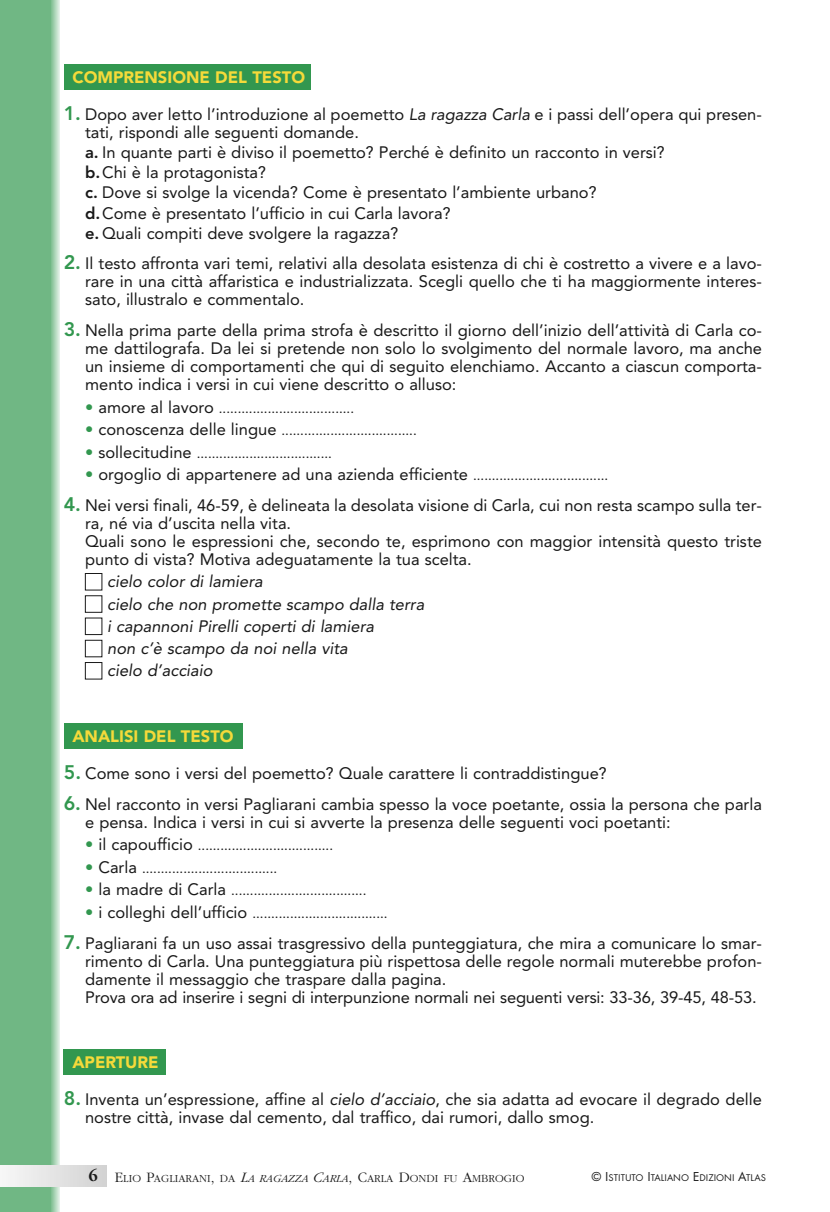
<style>
.page{position:relative;width:830px;height:1212px;background:#fff}
.page>*{position:absolute;margin:0;border:0;box-sizing:border-box;transform-origin:0 0}
.t1{font:16.5px/18px "Avenir";color:#191919}
.t2{font:italic 16.5px/22.2px "Avenir";color:#191919}
.t3{font:900 16.5px "Avenir";color:#f5da3a}
.t4{font:13.5px "Avenir";color:#191919}
.t5{font:300 11.25px "Garamond";color:#191919}
.t6{font:10.2px "Futura T";color:#191919}
.s1{font-weight:800;font-size:19.5px;color:#32974f}
.s2{font-style:italic}
.s3{font-weight:800}
.s4{font-size:16.5px;color:#32974f}
.s5{font-size:16.5px}
.s6{color:#32974f}
.s7{font-size:13.5px}
.s8{font-weight:700;font-size:16.5px}
.s9{font-size:15px}
.s10{font-style:italic;font-size:15px}
</style>
<div class="page">
<svg style="left:51px;top:0;width:9px;height:1212px;background:#b2d8bd"></svg>
<div style="left:0;top:0;width:51px;height:1212px;background:#70b784"></div>
<div style="left:85px;top:662px;width:17px;height:17px;border:1px solid #191919"></div>
<div style="left:85px;top:640px;width:17px;height:17px;border:1px solid #191919"></div>
<div style="left:85px;top:618px;width:17px;height:17px;border:1px solid #191919"></div>
<div style="left:85px;top:595px;width:17px;height:17px;border:1px solid #191919"></div>
<div style="left:85px;top:573px;width:17px;height:17px;border:1px solid #191919"></div>
<div style="left:64px;top:1049px;width:102px;height:25px;background:#32974f"></div>
<div style="left:64px;top:723px;width:178px;height:25px;background:#32974f"></div>
<div style="left:64px;top:64px;width:246px;height:25px;background:#32974f"></div>
<div style="left:0;top:1165px;width:106px;height:21px;background:linear-gradient(to right,#f7f7f7,#d3d3d3)"></div>
<p class="t3" style="left:72px;top:71px;width:234px">COMPRENSIONE DEL TESTO</p>
<p class="t1" style="left:85px;top:107px;width:678px;text-indent:-21px"><span class="s1">1.</span> Dopo aver letto l’introduzione al poemetto <span class="s2">La ragazza Carla</span> e i passi dell’opera qui presen&shy;tati, rispondi alle seguenti domande.</p>
<p class="t1" style="left:85px;top:144px;width:581px;line-height:20.1px"><span class="s3">a.</span> In quante parti è diviso il poemetto? Perché è definito un racconto in versi? <span class="s3">b.</span>Chi è la protagonista?<br><span class="s3">c.</span> Dove si svolge la vicenda? Come è presentato l’ambiente urbano?<br><span class="s3">d.</span>Come è presentato l’ufficio in cui Carla lavora?<br><span class="s3">e.</span> Quali compiti deve svolgere la ragazza?</p>
<p class="t1" style="left:85px;top:256px;width:678px;text-align:justify;text-indent:-21px"><span class="s1">2.</span> Il testo affronta vari temi, relativi alla desolata esistenza di chi è costretto a vivere e a lavo&shy;rare in una città affaristica e industrializzata. Scegli quello che ti ha maggiormente interes&shy;sato, illustralo e commentalo.</p>
<p class="t1" style="left:85px;top:323px;width:678px;text-align:justify;text-indent:-21px"><span class="s1">3.</span> Nella prima parte della prima strofa è descritto il giorno dell’inizio dell’attività di Carla co&shy;me dattilografa. Da lei si pretende non solo lo svolgimento del normale lavoro, ma anche un insieme di comportamenti che qui di seguito elenchiamo. Accanto a ciascun comporta&shy;mento indica i versi in cui viene descritto o alluso:</p>
<p class="t4" style="left:85px;top:402px;width:270px"><span class="s4">•</span> <span class="s5">amore al lavoro</span> ....................................</p>
<p class="t4" style="left:85px;top:425px;width:333px"><span class="s4">•</span> <span class="s5">conoscenza delle lingue</span> ....................................</p>
<p class="t4" style="left:85px;top:447px;width:248px"><span class="s4">•</span> <span class="s5">sollecitudine</span> ....................................</p>
<p class="t1" style="left:85px;top:467px;width:524px"><span class="s6">•</span> orgoglio di appartenere ad una azienda efficiente <span class="s7">....................................</span></p>
<p class="t1" style="left:85px;top:498px;width:678px;text-indent:-21px"><span class="s1">4.</span> Nei versi finali, 46-59, è delineata la desolata visione di Carla, cui non resta scampo sulla ter&shy;ra, né via d’uscita nella vita.<br>Quali sono le espressioni che, secondo te, esprimono con maggior intensità questo triste punto di vista? Motiva adeguatamente la tua scelta.</p>
<p class="t2" style="left:107px;top:572px;width:318px">cielo color di lamiera<br>cielo che non promette scampo dalla terra i capannoni Pirelli coperti di lamiera<br>non c’è scampo da noi nella vita<br>cielo d’acciaio</p>
<p class="t3" style="left:72px;top:729px;width:163px">ANALISI DEL TESTO</p>
<p class="t1" style="left:64px;top:766px;width:544px"><span class="s1">5.</span> Come sono i versi del poemetto? Quale carattere li contraddistingue?</p>
<p class="t1" style="left:85px;top:796px;width:678px;text-indent:-21px"><span class="s1">6.</span> Nel racconto in versi Pagliarani cambia spesso la voce poetante, ossia la persona che parla e pensa. Indica i versi in cui si avverte la presenza delle seguenti voci poetanti:</p>
<p class="t4" style="left:85px;top:840px;width:249px"><span class="s4">•</span> <span class="s5">il capoufficio</span> ....................................</p>
<p class="t4" style="left:85px;top:863px;width:193px"><span class="s4">•</span> <span class="s5">Carla</span> ....................................</p>
<p class="t4" style="left:85px;top:885px;width:283px"><span class="s4">•</span> <span class="s5">la madre di Carla</span> ....................................</p>
<p class="t4" style="left:85px;top:908px;width:304px"><span class="s4">•</span> <span class="s5">i colleghi dell’ufficio</span> ....................................</p>
<p class="t1" style="left:85px;top:935px;width:678px;text-indent:-21px"><span class="s1">7.</span> Pagliarani fa un uso assai trasgressivo della punteggiatura, che mira a comunicare lo smar&shy;rimento di Carla. Una punteggiatura più rispettosa delle regole normali muterebbe profon&shy;damente il messaggio che traspare dalla pagina.<br>Prova ora ad inserire i segni di interpunzione normali nei seguenti versi: 33-36, 39-45, 48-53.</p>
<p class="t3" style="left:72px;top:1056px;width:88px">APERTURE</p>
<p class="t1" style="left:85px;top:1092px;width:678px;text-indent:-21px"><span class="s1">8.</span> Inventa un’espressione, affine al <span class="s2">cielo d’acciaio</span>, che sia adatta ad evocare il degrado delle nostre città, invase dal cemento, dal traffico, dai rumori, dallo smog.</p>
<p class="t5" style="left:89px;top:1171px;width:437px"><span class="s8">6</span> <span class="s9">E</span>LIO <span class="s9">P</span>AGLIARANI<span class="s9">,</span> DA <span class="s10">L</span><span class="s2">A RAGAZZA</span> <span class="s10">C</span><span class="s2">ARLA</span><span class="s9">, C</span>ARLA <span class="s9">D</span>ONDI FU <span class="s9">A</span>MBROGIO</p>
<p class="t6" style="left:591px;top:1171px;width:176px"><span class="s7">© I</span>STITUTO <span class="s7">I</span>TALIANO <span class="s7">E</span>DIZIONI <span class="s7">A</span>TLAS</p>
</div>
